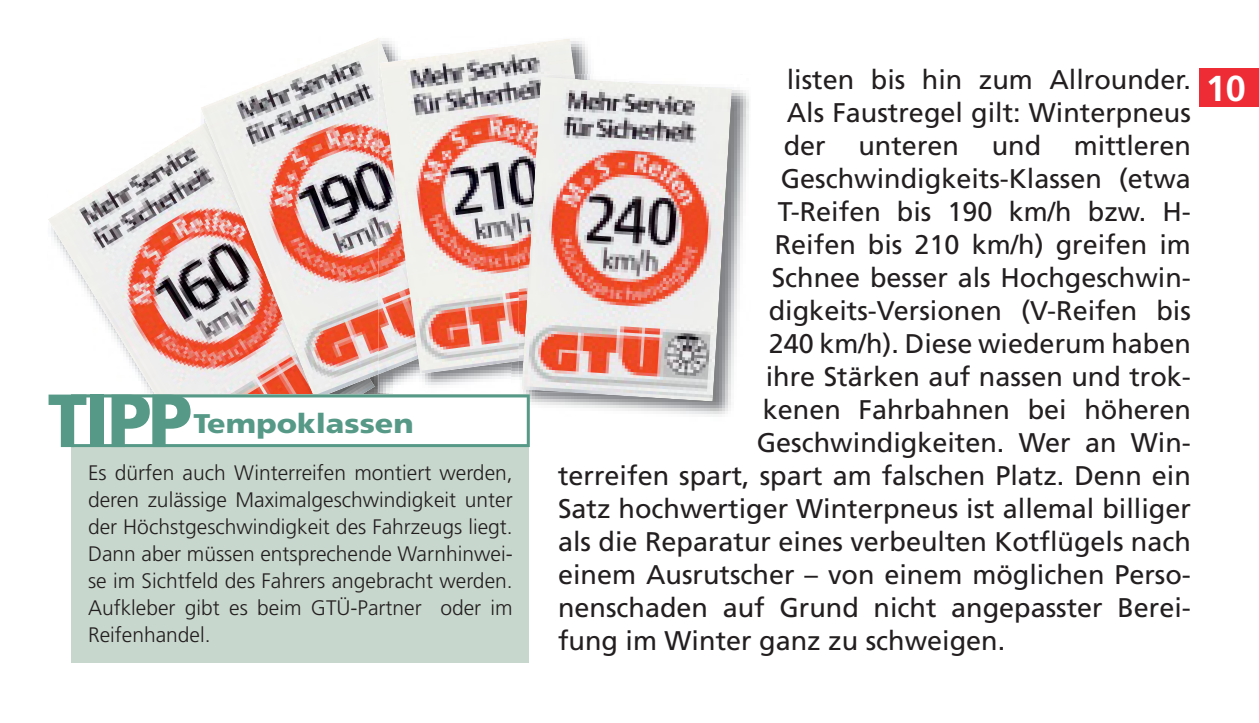
<style>
.page{position:relative;width:1259px;height:723px;background:#fff}
.page>*{position:absolute;margin:0;border:0;box-sizing:border-box;transform-origin:0 0}
.t1{font:900 75.3px "Frutiger";color:#569986;scale:.95 1}
.t2{font:700 36px "Frutiger";color:#fff}
.t3{font:27px "Frutiger";color:#231f20}
.t4{font:900 27px "Frutiger";color:#569986;scale:1.13 1}
.t5{font:300 21px/27px "Frutiger";color:#231f20;text-align:justify}
</style>
<div class="page">
<div style="left:1199px;top:68px;width:60px;height:38px;background:#ee2c36"></div>
<img style="left:48px;top:127px;width:152px;height:267px">
<img style="left:200px;top:38px;width:178px;height:356px">
<img style="left:393px;top:41px;width:198px;height:344px">
<img style="left:378px;top:374px;width:15px;height:19px">
<img style="left:378px;top:38px;width:2px;height:336px">
<img style="left:380px;top:39px;width:194px;height:335px">
<img style="left:530px;top:90px;width:219px;height:327px">
<img style="left:519px;top:74px;width:72px;height:287px">
<img style="left:521px;top:77px;width:211px;height:324px">
<div style="left:71px;top:394px;width:457px;height:269px;background:#c8d7cd"></div>
<svg style="left:71px;top:394px;width:459px;height:53px;background:#e9f2ef"></svg>
<p class="t1" style="left:48px;top:391px;width:153px">TIPP</p>
<p class="t4" style="left:193px;top:413px;width:197px">Tempoklassen</p>
<p class="t5" style="left:88px;top:461px;width:426px">Es dürfen auch Winterreifen montiert werden, deren zulässige Maximalgeschwindigkeit unter der Höchstgeschwindigkeit des Fahrzeugs liegt.<br>Dann aber müssen entsprechende Warnhinwei&shy;se im Sichtfeld des Fahrers angebracht werden.<br>Aufkleber gibt es beim GTÜ-Partner oder im Reifenhandel.</p>
<p class="t3" style="left:787px;top:69px;width:406px">listen bis hin zum Allrounder.</p>
<p class="t3" style="left:787px;top:102px;width:406px">Als Faustregel gilt: Winterpneus</p>
<p class="t3" style="left:784px;top:135px;width:409px">der unteren und mittleren</p>
<p class="t3" style="left:781px;top:168px;width:412px">Geschwindigkeits-Klassen (etwa</p>
<p class="t3" style="left:778px;top:201px;width:415px">T-Reifen bis 190 km/h bzw. H-</p>
<p class="t3" style="left:775px;top:234px;width:418px">Reifen bis 210 km/h) greifen im</p>
<p class="t3" style="left:772px;top:267px;width:421px">Schnee besser als Hochgeschwin-</p>
<p class="t3" style="left:769px;top:300px;width:424px">digkeits-Versionen (V-Reifen bis</p>
<p class="t3" style="left:769px;top:333px;width:424px">240 km/h). Diese wiederum haben</p>
<p class="t3" style="left:766px;top:366px;width:427px">ihre Stärken auf nassen und trok-</p>
<p class="t3" style="left:763px;top:399px;width:430px">kenen Fahrbahnen bei höheren</p>
<p class="t3" style="left:757px;top:432px;width:436px">Geschwindigkeiten. Wer an Win-</p>
<p class="t3" style="left:558px;top:465px;width:634px">terreifen spart, spart am falschen Platz. Denn ein</p>
<p class="t3" style="left:558px;top:498px;width:634px">Satz hochwertiger Winterpneus ist allemal billiger</p>
<p class="t3" style="left:558px;top:531px;width:634px">als die Reparatur eines verbeulten Kotflügels nach</p>
<p class="t3" style="left:558px;top:564px;width:634px">einem Ausrutscher – von einem möglichen Perso-</p>
<p class="t3" style="left:558px;top:597px;width:634px">nenschaden auf Grund nicht angepasster Berei-</p>
<p class="t3" style="left:558px;top:630px;width:449px">fung im Winter ganz zu schweigen.</p>
<p class="t2" style="left:1205px;top:74px;width:42px">10</p>
</div>
